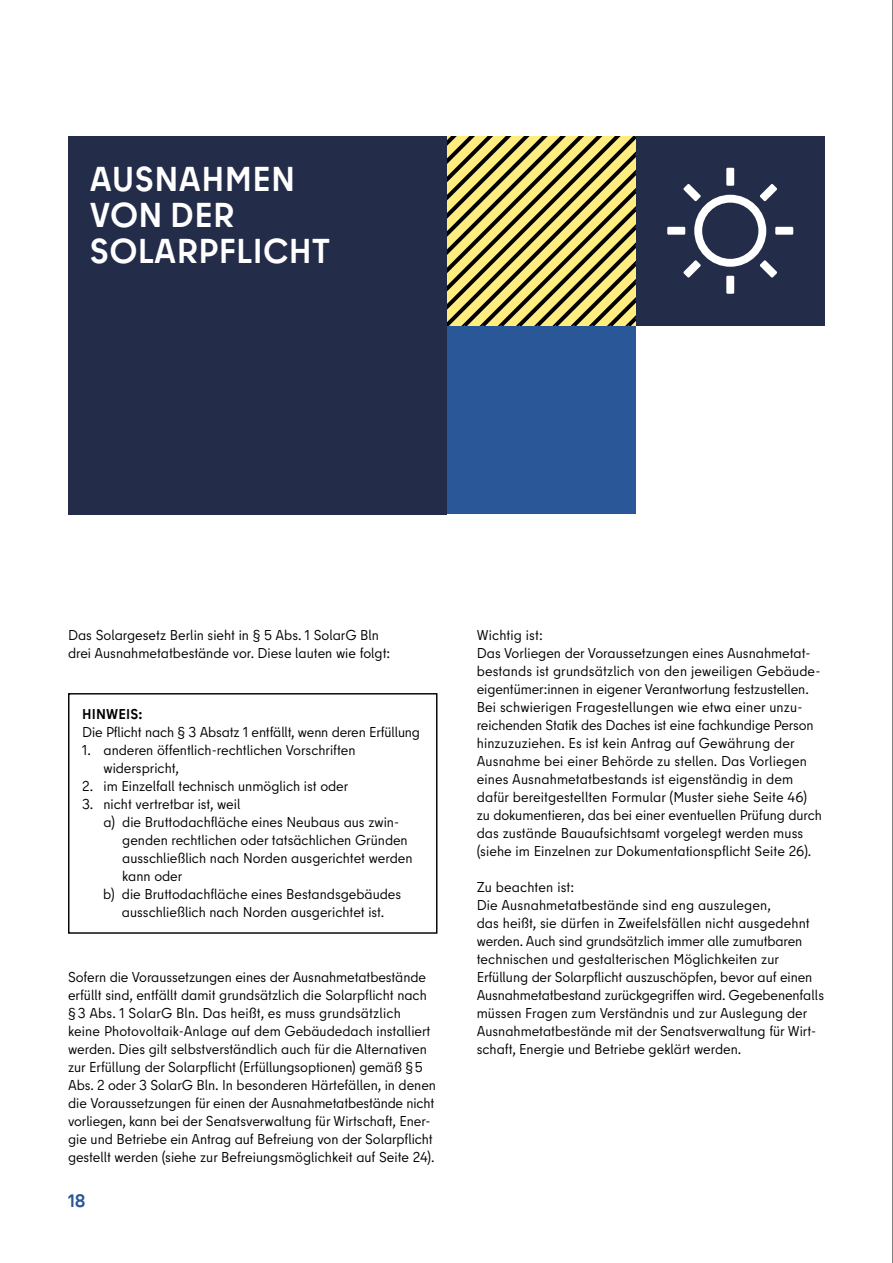
<style>
.page{position:relative;width:893px;height:1263px;background:#fff}
.page>*{position:absolute;margin:0;border:0;box-sizing:border-box;transform-origin:0 0}
.t1{font:700 34.5px/36px "Berlin Type";letter-spacing:.01em;color:#fff}
.t2{font:700 18px "Berlin Type";color:#2a5797}
.Copy_9_5_pt{font:14.25px/18px "Berlin Type";color:#000}
.Zusatz{font:14.25px/18px "Berlin Type";color:#000}
.Copy_9_5_pt_Bold_Ver{font:700 14.25px "Berlin Type";letter-spacing:.01em;color:#000}
</style>
<div class="page">
<div style="left:446px;top:325px;width:190px;height:189px;background:#2a5797"></div>
<div style="left:636px;top:136px;width:189px;height:189px;background:#232c48"></div>
<svg style="left:446px;top:136px;width:190px;height:189px"></svg>
<div style="left:726px;top:168px;width:8px;height:18px;background:#fff"></div>
<div style="left:726px;top:276px;width:8px;height:18px;background:#fff"></div>
<div style="left:667px;top:227px;width:18px;height:8px;background:#fff"></div>
<div style="left:775px;top:227px;width:18px;height:8px;background:#fff"></div>
<svg style="left:683px;top:184px;width:94px;height:94px"></svg>
<div style="left:68px;top:136px;width:378px;height:378px;background:#232c48"></div>
<div style="left:68px;top:693px;width:369px;height:241px;border:1px solid #000"></div>
<hr style="left:892px;top:0;width:1px;height:1263px;background:#000">
<h4 class="t1" style="left:90px;top:161px;width:241px">AUSNAHMEN<br>VON DER<br>SOLARPFLICHT</h4>
<p class="Copy_9_5_pt" style="left:68px;top:626px;width:324px">Das Solargesetz Berlin sieht in § 5 Abs. 1 SolarG Bln drei Ausnahmetatbestände vor. Diese lauten wie folgt:</p>
<p class="Copy_9_5_pt_Bold_Ver" style="left:82px;top:705px;width:62px">HINWEIS:</p>
<p class="Copy_9_5_pt" style="left:82px;top:723px;width:339px">Die Pflicht nach § 3 Absatz 1 entfällt, wenn deren Erfüllung</p>
<p class="Copy_9_5_pt" style="left:103px;top:741px;width:254px;text-indent:-21px">1. anderen öffentlich-rechtlichen Vorschriften widerspricht,</p>
<p class="Copy_9_5_pt" style="left:82px;top:777px;width:268px">2. im Einzelfall technisch unmöglich ist oder</p>
<p class="Copy_9_5_pt" style="left:82px;top:795px;width:160px">3. nicht vertretbar ist, weil</p>
<p class="Copy_9_5_pt" style="left:103px;top:813px;width:297px">a) die Bruttodachfläche eines Neubaus aus zwin-</p>
<p class="Copy_9_5_pt" style="left:122px;top:831px;width:287px">genden rechtlichen oder tatsächlichen Gründen</p>
<p class="Copy_9_5_pt" style="left:122px;top:849px;width:292px">ausschließlich nach Norden ausgerichtet werden</p>
<p class="Copy_9_5_pt" style="left:122px;top:867px;width:62px">kann oder</p>
<p class="Copy_9_5_pt" style="left:122px;top:885px;width:281px">die Bruttodachfläche eines Bestandsgebäudes</p>
<p class="Copy_9_5_pt" style="left:103px;top:885px;width:13px">b)</p>
<p class="Copy_9_5_pt" style="left:122px;top:903px;width:264px">ausschließlich nach Norden ausgerichtet ist.</p>
<p class="Copy_9_5_pt" style="left:68px;top:968px;width:370px">Sofern die Voraussetzungen eines der Ausnahmetatbestände erfüllt sind, entfällt damit grundsätzlich die Solarpflicht nach § 3 Abs. 1 SolarG Bln. Das heißt, es muss grundsätzlich keine Photovoltaik-Anlage auf dem Gebäudedach installiert werden. Dies gilt selbstverständlich auch für die Alternativen zur Erfüllung der Solarpflicht (Erfüllungsoptionen) gemäß §5<br>Abs. 2 oder 3 SolarG Bln. In besonderen Härtefällen, in denen die Voraussetzungen für einen der Ausnahmetatbestände nicht vorliegen, kann bei der Senatsverwaltung für Wirtschaft, Ener&shy;gie und Betriebe ein Antrag auf Befreiung von der Solarpflicht gestellt werden (siehe zur Befreiungsmöglichkeit auf Seite 24).</p>
<p class="t2" style="left:68px;top:1189px;width:19px">18</p>
<p class="Zusatz" style="left:477px;top:626px;width:347px">Wichtig ist:<br>Das Vorliegen der Voraussetzungen eines Ausnahmetat&shy;bestands ist grundsätzlich von den jeweiligen Gebäude&shy;eigentümer:innen in eigener Verantwortung festzustellen.<br>Bei schwierigen Fragestellungen wie etwa einer unzu&shy;reichenden Statik des Daches ist eine fachkundige Person hinzuzuziehen. Es ist kein Antrag auf Gewährung der Ausnahme bei einer Behörde zu stellen. Das Vorliegen eines Ausnahmetatbestands ist eigenständig in dem dafür bereitgestellten Formular (Muster siehe Seite 46) zu dokumentieren, das bei einer eventuellen Prüfung durch das zustände Bauaufsichtsamt vorgelegt werden muss (siehe im Einzelnen zur Dokumentationspflicht Seite 26).</p>
<p class="Zusatz" style="left:477px;top:878px;width:349px">Zu beachten ist:<br>Die Ausnahmetatbestände sind eng auszulegen,<br>das heißt, sie dürfen in Zweifelsfällen nicht ausgedehnt werden. Auch sind grundsätzlich immer alle zumutbaren technischen und gestalterischen Möglichkeiten zur Erfüllung der Solarpflicht auszuschöpfen, bevor auf einen Ausnahmetatbestand zurückgegriffen wird. Gegebenenfalls müssen Fragen zum Verständnis und zur Auslegung der Ausnahmetatbestände mit der Senatsverwaltung für Wirt&shy;schaft, Energie und Betriebe geklärt werden.</p>
</div>
